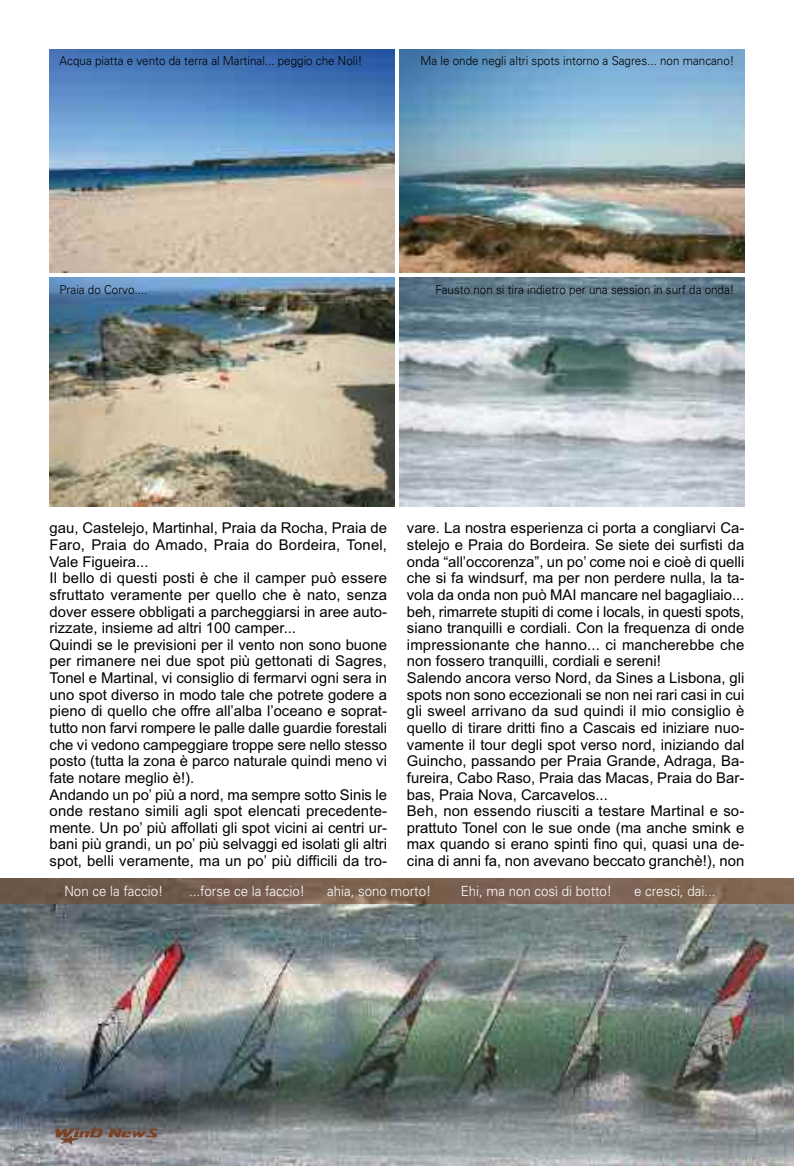
<style>
.page{position:relative;width:794px;height:1166px;background:#fff}
.page>*{position:absolute;margin:0;border:0;box-sizing:border-box;transform-origin:0 0}
.t1{font:14.88px/16.6px "Arial";color:#000}
.t2{font:300 14px "Univers";color:#fff;scale:.95 1}
.t3{font:300 12.25px "Univers";color:#000;scale:.95 1}
</style>
<div class="page">
<img style="left:50px;top:50px;width:344px;height:223px">
<img style="left:399px;top:50px;width:345px;height:223px">
<img style="left:50px;top:278px;width:344px;height:228px">
<img style="left:399px;top:278px;width:345px;height:228px">
<img style="left:0;top:903px;width:794px;height:263px">
<img style="left:0;top:878px;width:794px;height:25px">
<img style="left:49px;top:1126px;width:112px;height:20px">
<p class="t3" style="left:60px;top:57px;width:320px">Acqua piatta e vento da terra al Martinal... peggio che Noli!</p>
<p class="t3" style="left:420px;top:57px;width:332px">Ma le onde negli altri spots intorno a Sagres... non mancano!</p>
<p class="t3" style="left:60px;top:285px;width:94px">Praia do Corvo....</p>
<p class="t3" style="left:435px;top:285px;width:316px">Fausto non si tira indietro per una session in surf da onda!</p>
<p class="t1" style="left:50px;top:520px;width:339px">gau, Castelejo, Martinhal, Praia da Rocha, Praia de Faro, Praia do Amado, Praia do Bordeira, Tonel, Vale Figueira...<br>Il bello di questi posti è che il camper può essere sfruttato veramente per quello che è nato, senza dover essere obbligati a parcheggiarsi in aree auto&shy;rizzate, insieme ad altri 100 camper...<br>Quindi se le previsioni per il vento non sono buone per rimanere nei due spot più gettonati di Sagres, Tonel e Martinal, vi consiglio di fermarvi ogni sera in uno spot diverso in modo tale che potrete godere a pieno di quello che offre all’alba l’oceano e soprat&shy;tutto non farvi rompere le palle dalle guardie forestali che vi vedono campeggiare troppe sere nello stesso posto (tutta la zona è parco naturale quindi meno vi fate notare meglio è!).<br>Andando un po’ più a nord, ma sempre sotto Sinis le onde restano simili agli spot elencati precedente&shy;mente. Un po’ più affollati gli spot vicini ai centri ur&shy;bani più grandi, un po’ più selvaggi ed isolati gli altri spot, belli veramente, ma un po’ più difficili da tro-</p>
<p class="t1" style="left:407px;top:520px;width:339px">vare. La nostra esperienza ci porta a congliarvi Ca&shy;stelejo e Praia do Bordeira. Se siete dei surfisti da onda “all’occorenza”, un po’ come noi e cioè di quelli che si fa windsurf, ma per non perdere nulla, la ta&shy;vola da onda non può MAI mancare nel bagagliaio... beh, rimarrete stupiti di come i locals, in questi spots, siano tranquilli e cordiali. Con la frequenza di onde impressionante che hanno... ci mancherebbe che non fossero tranquilli, cordiali e sereni!<br>Salendo ancora verso Nord, da Sines a Lisbona, gli spots non sono eccezionali se non nei rari casi in cui gli sweel arrivano da sud quindi il mio consiglio è quello di tirare dritti fino a Cascais ed iniziare nuo&shy;vamente il tour degli spot verso nord, iniziando dal Guincho, passando per Praia Grande, Adraga, Ba&shy;fureira, Cabo Raso, Praia das Macas, Praia do Bar&shy;bas, Praia Nova, Carcavelos...<br>Beh, non essendo riusciti a testare Martinal e so&shy;prattuto Tonel con le sue onde (ma anche smink e max quando si erano spinti fino qui, quasi una de&shy;cina di anni fa, non avevano beccato granchè!), non</p>
<p class="t2" style="left:64px;top:886px;width:106px">Non ce la faccio!</p>
<p class="t2" style="left:189px;top:886px;width:123px">...forse ce la faccio!</p>
<p class="t2" style="left:327px;top:886px;width:111px">ahia, sono morto!</p>
<p class="t2" style="left:461px;top:886px;width:161px">Ehi, ma non così di botto!</p>
<p class="t2" style="left:634px;top:886px;width:87px">e cresci, dai...</p>
</div>
